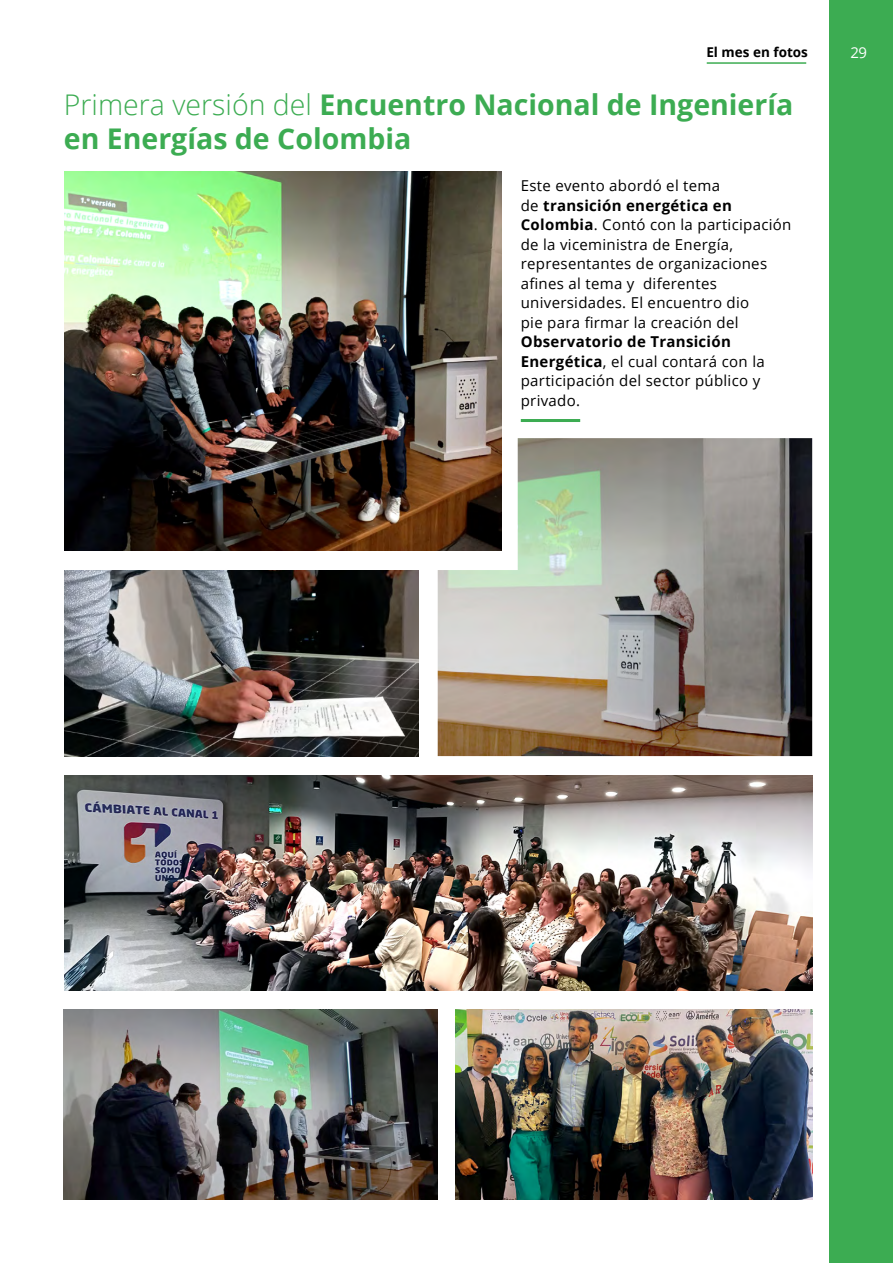
<style>
.page{position:relative;width:893px;height:1263px;background:#fff}
.page>*{position:absolute;margin:0;border:0;box-sizing:border-box;transform-origin:0 0}
.t1{font:700 28.5px/34.2px "Open Sans";color:#3cac52}
.t2{font:15px/19.5px "Open Sans";letter-spacing:.02em;color:#000}
.t3{font:15px "Open Sans";color:#fff}
.t4{font:700 13.5px "Open Sans";color:#000}
.s1{font-weight:300}
.s2{font-weight:700}
</style>
<div class="page">
<div style="left:829px;top:1px;width:64px;height:1262px;background:#3cac52"></div>
<hr style="left:707px;top:62px;width:99px;height:2px;background:#3cac52">
<hr style="left:521px;top:419px;width:59px;height:3px;background:#3cac52">
<img style="left:65px;top:171px;width:437px;height:380px">
<img style="left:438px;top:438px;width:374px;height:318px">
<img style="left:65px;top:570px;width:354px;height:186px">
<img style="left:65px;top:775px;width:747px;height:215px">
<img style="left:64px;top:1009px;width:374px;height:190px">
<img style="left:455px;top:1009px;width:357px;height:190px">
<p class="t4" style="left:706px;top:43px;width:103px">El mes en fotos</p>
<p class="t3" style="left:850px;top:42px;width:18px">29</p>
<h1 class="t1" style="left:64px;top:87px;width:731px"><span class="s1">Primera versión del</span> Encuentro Nacional de Ingeniería en Energías de Colombia</h1>
<p class="t2" style="left:521px;top:176px;width:272px">Este evento abordó el tema<br>de <span class="s2">transición energética en<br>Colombia</span>. Contó con la participación de la viceministra de Energía, representantes de organizaciones afines al tema y diferentes universidades. El encuentro dio<br>pie para firmar la creación del</p>
<p class="t2" style="left:521px;top:332px;width:245px"><span class="s2">Observatorio de Transición<br>Energética</span>, el cual contará con la participación del sector público y privado.</p>
</div>
